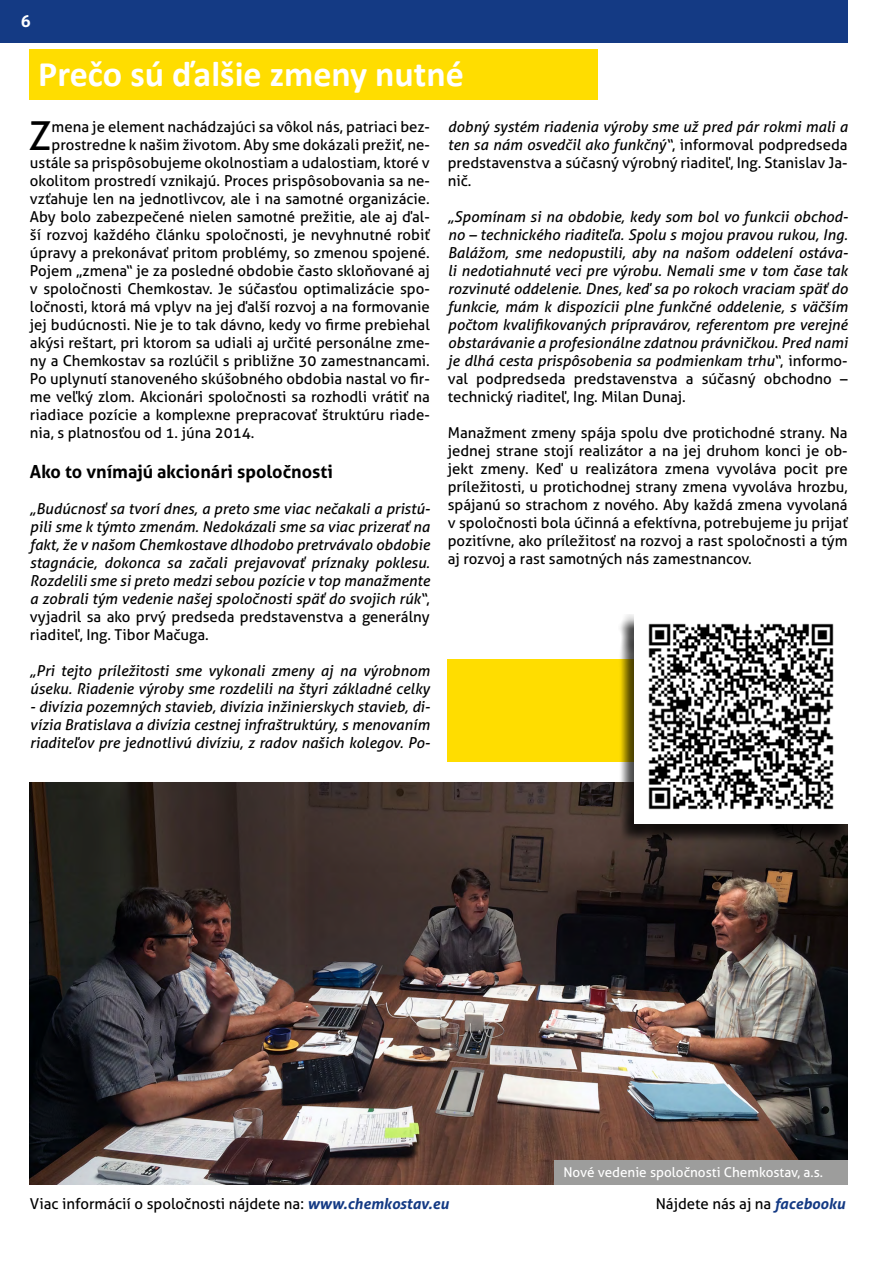
<style>
.page{position:relative;width:893px;height:1263px;background:#fff}
.page>*{position:absolute;margin:0;border:0;box-sizing:border-box;transform-origin:0 0}
.t1{font:39.9px "Aller";color:#000}
.t2{font:700 36px "Calibri";color:#fff}
.t3{font:700 18px "Aller";color:#000}
.t4{font:700 16.5px "Aller";color:#fff}
.t5{font:15px/18px "Aller";color:#000;text-align:justify}
.t6{font:italic 15px/18px "Aller";color:#000;text-align:justify}
.t7{font:13.5px "Aller";color:#fff}
.s1{font-style:normal}
.s2{font-style:italic}
.s3{font-weight:700;font-style:italic;color:#143a84}
</style>
<div class="page">
<div style="left:0;top:0;width:848px;height:42px;background:#143a84"></div>
<div style="left:30px;top:50px;width:568px;height:50px;background:#fd0"></div>
<img style="left:30px;top:782px;width:818px;height:402px">
<div style="left:554px;top:1160px;width:294px;height:24px;background:#9d9d9c"></div>
<div style="left:448px;top:659px;width:391px;height:102px;background:#fd0"></div>
<div style="left:618px;top:614px;width:229px;height:229px;background:#000;opacity:.75"></div>
<img style="left:635px;top:614px;width:213px;height:209px">
<p class="t4" style="left:21px;top:11px;width:11px">6</p>
<h2 class="t2" style="left:38px;top:48px;width:427px">Prečo sú ďalšie zmeny nutné</h2>
<h1 class="t1" style="left:29px;top:111px;width:24px">Z</h1>
<p class="t5" style="left:52px;top:118px;width:380px">mena je element nachádzajúci sa vôkol nás, patriaci bez-</p>
<p class="t5" style="left:52px;top:136px;width:380px">prostredne k našim životom. Aby sme dokázali prežiť, ne-</p>
<p class="t5" style="left:30px;top:154px;width:401px">ustále sa prispôsobujeme okolnostiam a udalostiam, ktoré v</p>
<p class="t5" style="left:30px;top:172px;width:401px">okolitom prostredí vznikajú. Proces prispôsobovania sa ne-</p>
<p class="t5" style="left:30px;top:190px;width:401px">vzťahuje len na jednotlivcov, ale i na samotné organizácie.</p>
<p class="t5" style="left:30px;top:208px;width:401px">Aby bolo zabezpečené nielen samotné prežitie, ale aj ďal-</p>
<p class="t5" style="left:30px;top:226px;width:401px">ší rozvoj každého článku spoločnosti, je nevyhnutné robiť</p>
<p class="t5" style="left:30px;top:244px;width:401px">úpravy a prekonávať pritom problémy, so zmenou spojené.</p>
<p class="t5" style="left:30px;top:262px;width:401px">Pojem „zmena“ je za posledné obdobie často skloňované aj</p>
<p class="t5" style="left:30px;top:280px;width:401px">v spoločnosti Chemkostav. Je súčasťou optimalizácie spo-</p>
<p class="t5" style="left:30px;top:298px;width:401px">ločnosti, ktorá má vplyv na jej ďalší rozvoj a na formovanie</p>
<p class="t5" style="left:30px;top:316px;width:401px">jej budúcnosti. Nie je to tak dávno, kedy vo firme prebiehal</p>
<p class="t5" style="left:30px;top:334px;width:401px">akýsi reštart, pri ktorom sa udiali aj určité personálne zme-</p>
<p class="t5" style="left:30px;top:352px;width:401px">ny a Chemkostav sa rozlúčil s približne 30 zamestnancami.</p>
<p class="t5" style="left:30px;top:370px;width:401px">Po uplynutí stanoveného skúšobného obdobia nastal vo fir-</p>
<p class="t5" style="left:30px;top:388px;width:401px">me veľký zlom. Akcionári spoločnosti sa rozhodli vrátiť na</p>
<p class="t5" style="left:30px;top:406px;width:401px">riadiace pozície a komplexne prepracovať štruktúru riade-</p>
<p class="t5" style="left:30px;top:424px;width:226px">nia, s platnosťou od 1. júna 2014.</p>
<p class="t3" style="left:30px;top:460px;width:305px">Ako to vnímajú akcionári spoločnosti</p>
<p class="t6" style="left:30px;top:499px;width:402px">„Budúcnosť sa tvorí dnes, a preto sme viac nečakali a pristú&shy;pili sme k týmto zmenám. Nedokázali sme sa viac prizerať na fakt, že v našom Chemkostave dlhodobo pretrvávalo obdobie stagnácie, dokonca sa začali prejavovať príznaky poklesu.<br>Rozdelili sme si preto medzi sebou pozície v top manažmente a zobrali tým vedenie našej spoločnosti späť do svojich rúk“<span class="s1">, vyjadril sa ako prvý predseda predstavenstva a generálny riaditeľ, Ing. Tibor Mačuga.</span></p>
<p class="t6" style="left:30px;top:661px;width:401px">„Pri tejto príležitosti sme vykonali zmeny aj na výrobnom úseku. Riadenie výroby sme rozdelili na štyri základné celky</p>
<p class="t6" style="left:30px;top:697px;width:402px">- divízia pozemných stavieb, divízia inžinierskych stavieb, di&shy;vízia Bratislava a divízia cestnej infraštruktúry, s menovaním riaditeľov pre jednotlivú divíziu, z radov našich kolegov. Po-</p>
<p class="t5" style="left:448px;top:118px;width:401px"><span class="s2">dobný systém riadenia výroby sme už pred pár rokmi mali a ten sa nám osvedčil ako funkčný“</span>, informoval podpredseda predstavenstva a súčasný výrobný riaditeľ, Ing. Stanislav Ja&shy;nič.</p>
<p class="t6" style="left:448px;top:207px;width:402px">„Spomínam si na obdobie, kedy som bol vo funkcii obchod&shy;no – technického riaditeľa. Spolu s mojou pravou rukou, Ing.<br>Balážom, sme nedopustili, aby na našom oddelení ostáva&shy;li nedotiahnuté veci pre výrobu. Nemali sme v tom čase tak rozvinuté oddelenie. Dnes, keď sa po rokoch vraciam späť do funkcie, mám k dispozícii plne funkčné oddelenie, s väčším počtom kvalifikovaných prípravárov, referentom pre verejné obstarávanie a profesionálne zdatnou právničkou. Pred nami je dlhá cesta prispôsobenia sa podmienkam trhu“<span class="s1">, informo&shy;val podpredseda predstavenstva a súčasný obchodno – technický riaditeľ, Ing. Milan Dunaj.</span></p>
<p class="t5" style="left:448px;top:424px;width:401px">Manažment zmeny spája spolu dve protichodné strany. Na jednej strane stojí realizátor a na jej druhom konci je ob&shy;jekt zmeny. Keď u realizátora zmena vyvoláva pocit pre príležitosti, u protichodnej strany zmena vyvoláva hrozbu, spájanú so strachom z nového. Aby každá zmena vyvolaná v spoločnosti bola účinná a efektívna, potrebujeme ju prijať pozitívne, ako príležitosť na rozvoj a rast spoločnosti a tým aj rozvoj a rast samotných nás zamestnancov.</p>
<p class="t7" style="left:563px;top:1164px;width:261px">Nové vedenie spoločnosti Chemkostav, a.s.</p>
<p class="t5" style="left:30px;top:1194px;width:420px">Viac informácií o spoločnosti nájdete na: <span class="s3">www.chemkostav.eu</span></p>
<p class="t5" style="left:656px;top:1194px;width:191px">Nájdete nás aj na <span class="s3">facebooku</span></p>
</div>
